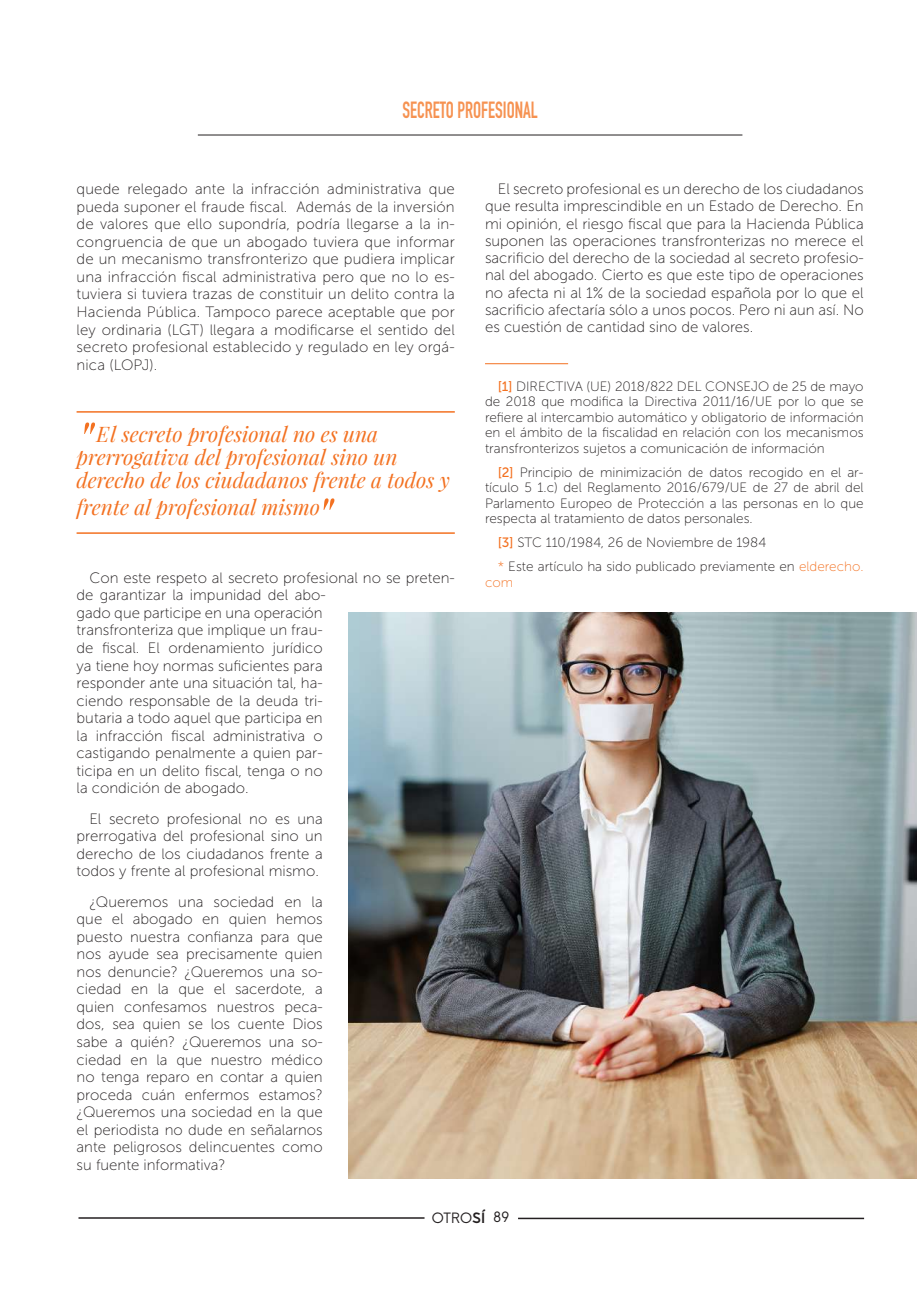
<style>
.page{position:relative;width:919px;height:1289px;background:#fff}
.page>*{position:absolute;margin:0;border:0;box-sizing:border-box;transform-origin:0 0}
.t1{font:italic 54px "Playfair Display";color:#f37121}
.t2{font:23.1px "DIN Engschrift Std";color:#f69251;scale:.82 1}
.t3{font:italic 21px/22.8px "Playfair Display";color:#f37121}
.t4{font:15px/17.5px "Museo Sans 100";color:#231f20;text-align:justify}
.t5{font:15px "MTT Milano";letter-spacing:-.01em;color:#231f20}
.t6{font:13.5px/15.6px "Museo Sans 100";color:#231f20;text-align:justify}
.t7{font:13.5px "Museo Sans 100";color:#f37121}
.s1{font-family:"Museo Sans 500";color:#f37121}
.s2{color:#f37121}
.s3{font-weight:700}
</style>
<div class="page">
<hr style="left:198px;top:135px;width:544px;height:1px;background:#231f20">
<hr style="left:518px;top:1217px;width:346px;height:2px;background:#231f20">
<hr style="left:78px;top:1217px;width:346px;height:1px;background:#231f20">
<hr style="left:77px;top:411px;width:378px;height:1px;background:#f37121">
<hr style="left:77px;top:532px;width:378px;height:2px;background:#f37121">
<img style="left:349px;top:612px;width:566px;height:566px">
<hr style="left:485px;top:363px;width:83px;height:1px;background:#f37121">
<h2 class="t2" style="left:402px;top:97px;width:167px">SECRETO PROFESIONAL</h2>
<p class="t4" style="left:77px;top:180px;width:380px">quede relegado ante la infracción administrativa que pueda suponer el fraude fiscal. Además de la inversión de valores que ello supondría, podría llegarse a la in&shy;congruencia de que un abogado tuviera que informar de un mecanismo transfronterizo que pudiera implicar una infracción fiscal administrativa pero que no lo es&shy;tuviera si tuviera trazas de constituir un delito contra la Hacienda Pública. Tampoco parece aceptable que por ley ordinaria (LGT) llegara a modificarse el sentido del secreto profesional establecido y regulado en ley orgá&shy;nica (LOPJ).</p>
<h1 class="t1" style="left:77px;top:405px;width:17px">"</h1>
<h3 class="t3" style="left:77px;top:422px;width:375px;text-indent:20px">El secreto profesional no es una prerrogativa del profesional sino un derecho de los ciudadanos frente a todos y</h3>
<h3 class="t3" style="left:77px;top:495px;width:245px">frente al profesional mismo</h3>
<h1 class="t1" style="left:316px;top:481px;width:17px">"</h1>
<p class="t4" style="left:77px;top:569px;width:379px;text-align:left;text-indent:13px">Con este respeto al secreto profesional no se preten&shy;de garantizar la impunidad del abo-<br>gado que participe en una operación<br>transfronteriza que implique un frau-<br>de fiscal. El ordenamiento jurídico<br>ya tiene hoy normas suficientes para<br>responder ante una situación tal, ha-<br>ciendo responsable de la deuda tri-<br>butaria a todo aquel que participa en<br>la infracción fiscal administrativa o<br>castigando penalmente a quien par-<br>ticipa en un delito fiscal, tenga o no<br>la condición de abogado.</p>
<p class="t4" style="left:77px;top:810px;width:248px;text-indent:13px">El secreto profesional no es una prerrogativa del profesional sino un derecho de los ciudadanos frente a todos y frente al profesional mismo.</p>
<p class="t4" style="left:77px;top:892px;width:248px;text-indent:13px">¿Queremos una sociedad en la que el abogado en quien hemos puesto nuestra confianza para que nos ayude sea precisamente quien nos denuncie? ¿Queremos una so&shy;ciedad en la que el sacerdote, a quien confesamos nuestros peca&shy;dos, sea quien se los cuente Dios sabe a quién? ¿Queremos una so&shy;ciedad en la que nuestro médico no tenga reparo en contar a quien proceda cuán enfermos estamos? ¿Queremos una sociedad en la que el periodista no dude en señalarnos ante peligrosos delincuentes como su fuente informativa?</p>
<p class="t4" style="left:485px;top:180px;width:380px;text-indent:13px">El secreto profesional es un derecho de los ciudadanos que resulta imprescindible en un Estado de Derecho. En mi opinión, el riesgo fiscal que para la Hacienda Pública suponen las operaciones transfronterizas no merece el sacrificio del derecho de la sociedad al secreto profesio&shy;nal del abogado. Cierto es que este tipo de operaciones no afecta ni al 1% de la sociedad española por lo que el sacrificio afectaría sólo a unos pocos. Pero ni aun así. No es cuestión de cantidad sino de valores.</p>
<p class="t6" style="left:485px;top:378px;width:380px;text-indent:13px"><span class="s1">[1]</span> DIRECTIVA (UE) 2018/822 DEL CONSEJO de 25 de mayo de 2018 que modifica la Directiva 2011/16/UE por lo que se refiere al intercambio automático y obligatorio de información en el ámbito de la fiscalidad en relación con los mecanismos transfronterizos sujetos a comunicación de información</p>
<p class="t6" style="left:485px;top:464px;width:380px;text-indent:13px"><span class="s1">[2]</span> Principio de minimización de datos recogido en el ar&shy;tículo 5 1.c) del Reglamento 2016/679/UE de 27 de abril del Parlamento Europeo de Protección a las personas en lo que respecta al tratamiento de datos personales.</p>
<p class="t6" style="left:497px;top:531px;width:367px;line-height:24px"><span class="s1">[3]</span> STC 110/1984, 26 de Noviembre de 1984<br><span class="s2">*</span> Este artículo ha sido publicado previamente en <span class="s2">elderecho.</span></p>
<p class="t7" style="left:485px;top:575px;width:30px">com</p>
<p class="t5" style="left:432px;top:1209px;width:79px">OTRO<span class="s3">SÍ</span> 89</p>
</div>
